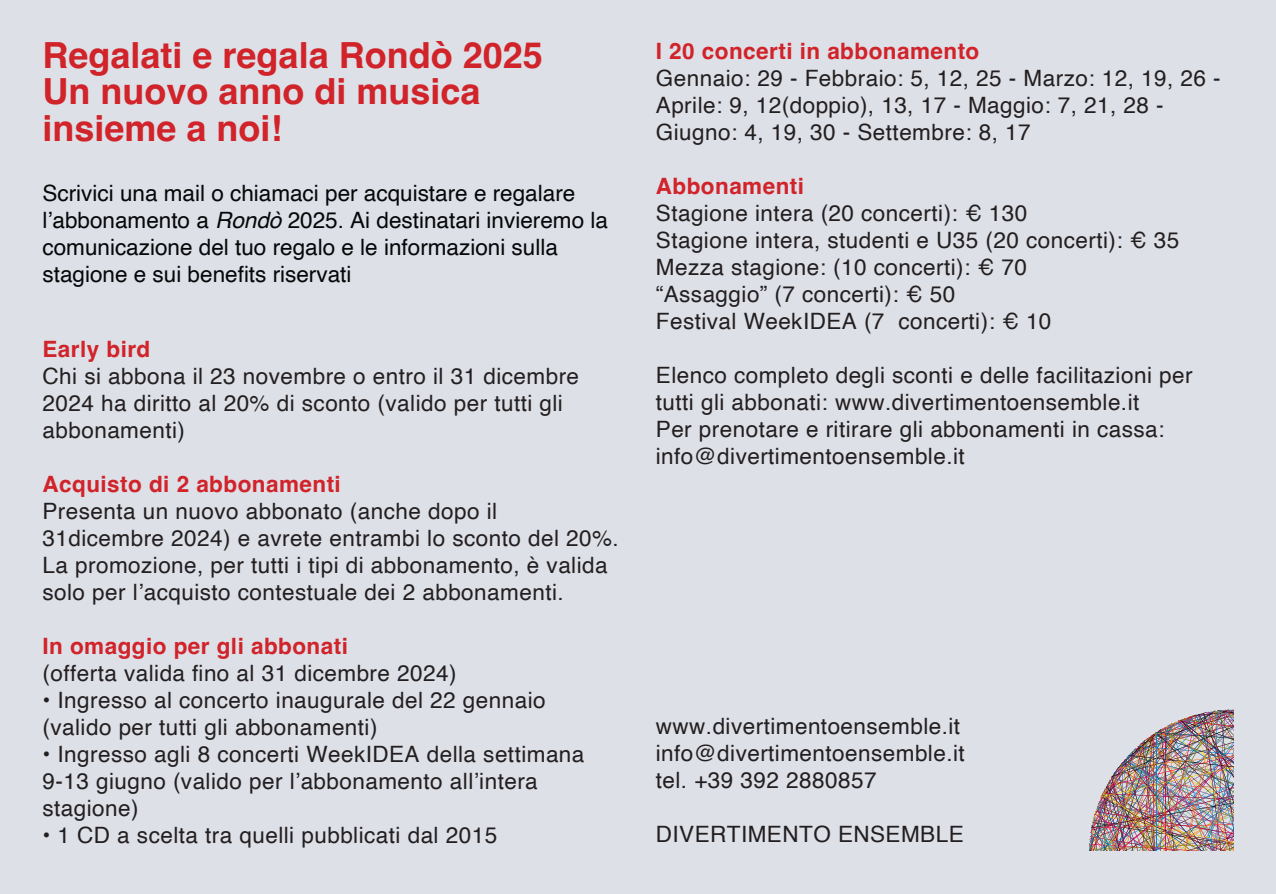
<style>
.page{position:relative;width:1276px;height:894px;background:#fff}
.page>*{position:absolute;margin:0;border:0;box-sizing:border-box;transform-origin:0 0}
.t1{font:700 36px/36px "Helvetica";color:#d1232a}
.t2{font:22.5px/27px "Helvetica";letter-spacing:.02em;color:#231f20}
.t3{font:22.5px/27px "Helvetica";color:#060709}
.t4{font:700 22.5px "Helvetica";letter-spacing:.02em;color:#d1232a}
.s1{font-style:italic}
</style>
<div class="page">
<div style="left:0;top:0;width:1276px;height:893px;background:#dee0e7"></div>
<img style="left:1090px;top:709px;width:144px;height:142px">
<h1 class="t1" style="left:43px;top:40px;width:502px">Regalati e regala Rondò 2025<br>Un nuovo anno di musica insieme a noi!</h1>
<p class="t3" style="left:43px;top:180px;width:567px">Scrivici una mail o chiamaci per acquistare e regalare l’abbonamento a <span class="s1">Rondò</span> 2025. Ai destinatari invieremo la comunicazione del tuo regalo e le informazioni sulla stagione e sui benefits riservati</p>
<p class="t4" style="left:43px;top:340px;width:109px">Early bird</p>
<p class="t2" style="left:43px;top:363px;width:538px">Chi si abbona il 23 novembre o entro il 31 dicembre<br>2024 ha diritto al 20% di sconto (valido per tutti gli abbonamenti)</p>
<p class="t4" style="left:43px;top:475px;width:300px">Acquisto di 2 abbonamenti</p>
<p class="t2" style="left:43px;top:498px;width:578px">Presenta un nuovo abbonato (anche dopo il 31dicembre 2024) e avrete entrambi lo sconto del 20%.<br>La promozione, per tutti i tipi di abbonamento, è valida solo per l’acquisto contestuale dei 2 abbonamenti.</p>
<p class="t4" style="left:43px;top:637px;width:307px">In omaggio per gli abbonati</p>
<p class="t2" style="left:43px;top:660px;width:416px">(offerta valida fino al 31 dicembre 2024)</p>
<p class="t2" style="left:43px;top:687px;width:505px">• Ingresso al concerto inaugurale del 22 gennaio (valido per tutti gli abbonamenti)</p>
<p class="t2" style="left:43px;top:741px;width:543px">• Ingresso agli 8 concerti WeekIDEA della settimana<br>9-13 giugno (valido per l’abbonamento all’intera stagione)</p>
<p class="t2" style="left:43px;top:822px;width:456px">• 1 CD a scelta tra quelli pubblicati dal 2015</p>
<p class="t4" style="left:656px;top:42px;width:325px">I 20 concerti in abbonamento</p>
<p class="t2" style="left:656px;top:66px;width:566px">Gennaio: 29 - Febbraio: 5, 12, 25 - Marzo: 12, 19, 26 -<br>Aprile: 9, 12(doppio), 13, 17 - Maggio: 7, 21, 28 -<br>Giugno: 4, 19, 30 - Settembre: 8, 17</p>
<p class="t4" style="left:656px;top:177px;width:150px">Abbonamenti</p>
<p class="t2" style="left:656px;top:201px;width:525px">Stagione intera (20 concerti): € 130<br>Stagione intera, studenti e U35 (20 concerti): € 35<br>Mezza stagione: (10 concerti): € 70<br>“Assaggio” (7 concerti): € 50<br>Festival WeekIDEA (7 concerti): € 10</p>
<p class="t2" style="left:656px;top:363px;width:538px">Elenco completo degli sconti e delle facilitazioni per tutti gli abbonati: www.divertimentoensemble.it<br>Per prenotare e ritirare gli abbonamenti in cassa: info@divertimentoensemble.it</p>
<p class="t2" style="left:656px;top:714px;width:310px">www.divertimentoensemble.it info@divertimentoensemble.it tel. +39 392 2880857</p>
<p class="t2" style="left:656px;top:822px;width:309px">DIVERTIMENTO ENSEMBLE</p>
</div>
